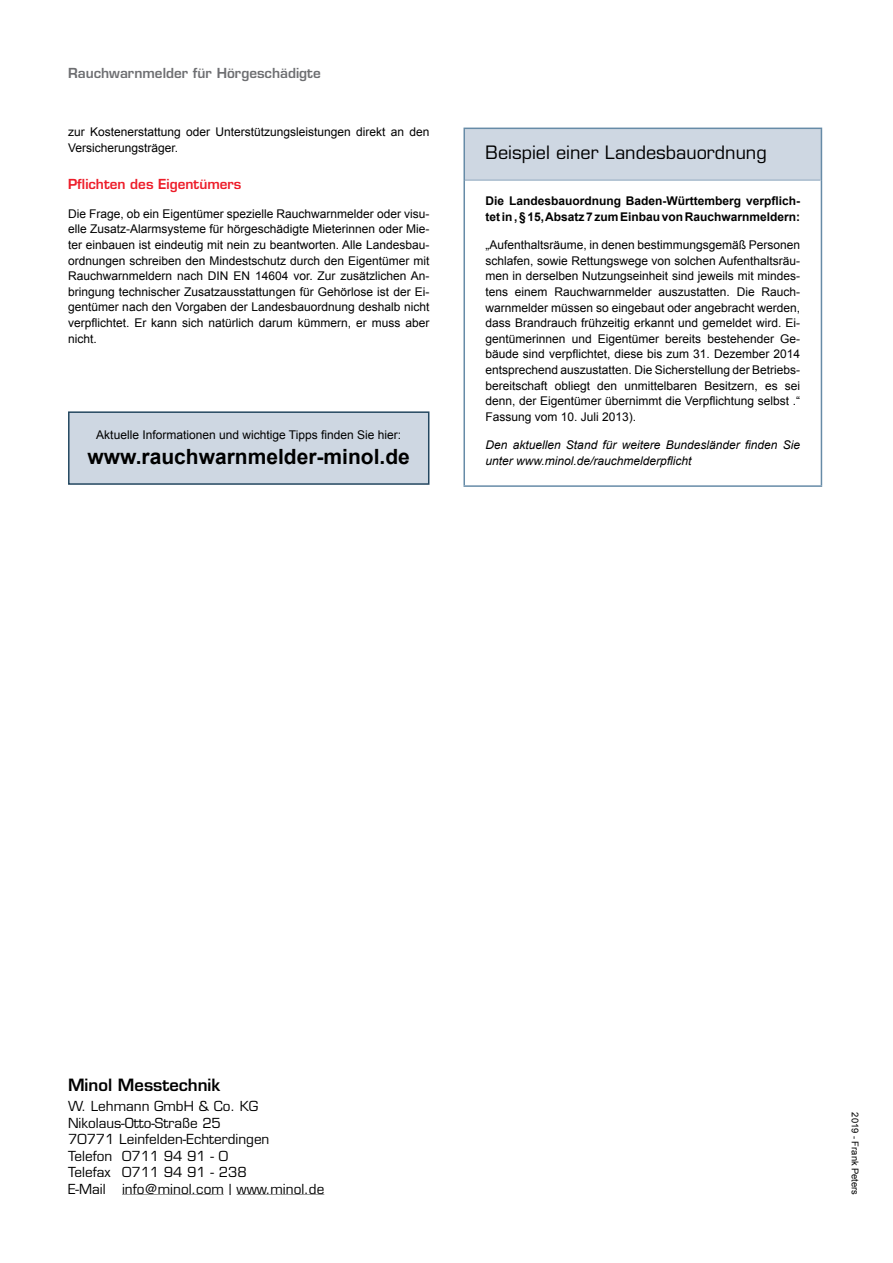
<style>
.page{position:relative;width:893px;height:1263px;background:#fff}
.page>*{position:absolute;margin:0;border:0;box-sizing:border-box;transform-origin:0 0}
.t1{font:700 21px "Arial";color:#000}
.t2{font:18px "Eurostile LT Std";color:#000}
.t3{font:600 16.5px "Eurostile LT Std";color:#000}
.t4{font:13.5px/16.5px "Eurostile LT Std";color:#000}
.t5{font:600 13.5px "Eurostile LT Std";color:#6d6e71}
.t6{font:600 13.5px "Eurostile LT Std";color:#ed1c29}
.t7{font:12px/15.6px "Arial";color:#000;text-align:justify}
.t8{font:700 12px/15.6px "Arial";color:#000}
.t9{font:italic 12px/15.6px "Arial";color:#000}
.t10{font:9.3px "Arial";color:#000}
</style>
<div class="page">
<hr style="left:122px;top:1195px;width:102px;height:1px;background:#000">
<hr style="left:237px;top:1195px;width:87px;height:1px;background:#000">
<div style="left:464px;top:128px;width:357px;height:52px;background:#ced7e2"></div>
<hr style="left:463px;top:128px;width:359px;height:1px;background:#668ba7">
<hr style="left:463px;top:129px;width:2px;height:51px;background:#668ba7">
<hr style="left:821px;top:129px;width:1px;height:51px;background:#668ba7">
<hr style="left:463px;top:180px;width:2px;height:305px;background:#668ba7">
<hr style="left:821px;top:180px;width:1px;height:305px;background:#668ba7">
<hr style="left:463px;top:485px;width:359px;height:2px;background:#668ba7">
<hr style="left:465px;top:179px;width:356px;height:2px;background:#a8bbcd">
<div style="left:69px;top:412px;width:360px;height:72px;background:#ced7e2"></div>
<div style="left:68px;top:411px;width:361px;height:74px;border:2px solid #234760"></div>
<p class="t5" style="left:68px;top:65px;width:254px">Rauchwarnmelder für Hörgeschädigte</p>
<p class="t7" style="left:68px;top:124px;width:363px">zur Kostenerstattung oder Unterstützungsleistungen direkt an den<br>Versicherungsträger.</p>
<p class="t6" style="left:68px;top:176px;width:175px">Pflichten des Eigentümers</p>
<p class="t7" style="left:68px;top:206px;width:363px">Die Frage, ob ein Eigentümer spezielle Rauchwarnmelder oder visu&shy;elle Zusatz-Alarmsysteme für hörgeschädigte Mieterinnen oder Mie&shy;ter einbauen ist eindeutig mit nein zu beantworten. Alle Landesbau&shy;ordnungen schreiben den Mindestschutz durch den Eigentümer mit Rauchwarnmeldern nach DIN EN 14604 vor. Zur zusätzlichen An&shy;bringung technischer Zusatzausstattungen für Gehörlose ist der Ei&shy;gentümer nach den Vorgaben der Landesbauordnung deshalb nicht verpflichtet. Er kann sich natürlich darum kümmern, er muss aber nicht.</p>
<p class="t7" style="left:96px;top:427px;width:306px">Aktuelle Informationen und wichtige Tipps finden Sie hier:</p>
<h1 class="t1" style="left:88px;top:442px;width:324px">www.rauchwarnmelder-minol.de</h1>
<h2 class="t2" style="left:485px;top:141px;width:283px">Beispiel einer Landesbauordnung</h2>
<p class="t8" style="left:485px;top:194px;width:316px">Die Landesbauordnung Baden-Württemberg verpflich&shy;tet in , § 15, Absatz 7 zum Einbau von Rauchwarnmeldern:</p>
<p class="t7" style="left:485px;top:237px;width:316px">„Aufenthaltsräume, in denen bestimmungsgemäß Personen schlafen, sowie Rettungswege von solchen Aufenthaltsräu&shy;men in derselben Nutzungseinheit sind jeweils mit mindes&shy;tens einem Rauchwarnmelder auszustatten. Die Rauch&shy;warnmelder müssen so eingebaut oder angebracht werden, dass Brandrauch frühzeitig erkannt und gemeldet wird. Ei&shy;gentümerinnen und Eigentümer bereits bestehender Ge&shy;bäude sind verpflichtet, diese bis zum 31. Dezember 2014 entsprechend auszustatten. Die Sicherstellung der Betriebs&shy;bereitschaft obliegt den unmittelbaren Besitzern, es sei denn, der Eigentümer übernimmt die Verpflichtung selbst .“ Fassung vom 10. Juli 2013).</p>
<p class="t9" style="left:485px;top:437px;width:316px">Den aktuellen Stand für weitere Bundesländer finden Sie unter www.minol.de/rauchmelderpflicht</p>
<h3 class="t3" style="left:68px;top:1074px;width:154px">Minol Messtechnik</h3>
<p class="t4" style="left:68px;top:1098px;width:258px">W. Lehmann GmbH &amp; Co. KG<br>Nikolaus-Otto-Straße 25<br>70771 Leinfelden-Echterdingen<br>Telefon 0711 94 91 - 0<br>Telefax 0711 94 91 - 238<br>E-Mail info@minol.com | www.minol.de</p>
<p class="t10" style="left:861px;top:1112px;width:84px;rotate:90deg">2019 - Frank Peters</p>
</div>
